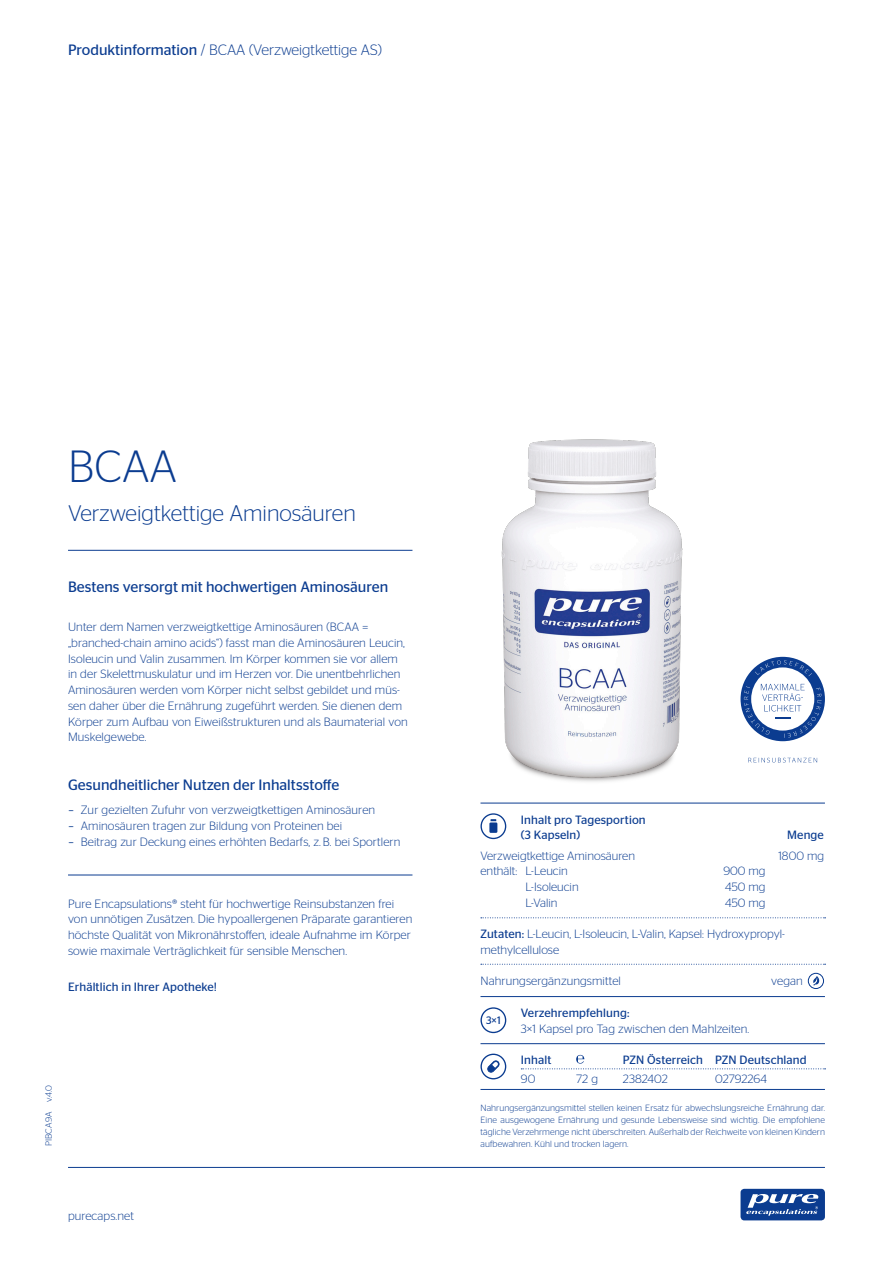
<style>
.page{position:relative;width:893px;height:1263px;background:#fff}
.page>*{position:absolute;margin:0;border:0;box-sizing:border-box;transform-origin:0 0}
.t1{font:300 45px "Stag Sans";color:#0b3c90}
.t2{font:300 22.5px "Stag Sans";color:#0b3c90}
.t3{font:15px "Stag Sans";color:#0b3c90}
.t4{font:300 15px "Stag Sans";color:#0b3c90}
.t5{font:300 12px/15.8px "Stag Sans";letter-spacing:.01em;color:#0b3c90}
.t6{font:12px/15.8px "Stag Sans";letter-spacing:.01em;color:#0b3c90}
.t7{font:10.8px "Stag Sans";color:#0b3c90}
.t8{font:300 9px/12px "Stag Sans";letter-spacing:.01em;color:#0b3c90;text-align:justify}
.s1{font-weight:400}
.s2{font-family:"Solex Medium Lining";font-weight:400}
</style>
<div class="page">
<hr style="left:68px;top:1167px;width:757px;height:1px;background:#0b3c90">
<div style="left:740px;top:1189px;width:85px;height:31px;background:#0b3c90;border-radius:4px"></div>
<svg style="left:746px;top:1194px;width:73px;height:22px"></svg>
<svg style="left:808px;top:973px;width:16px;height:16px"></svg>
<hr style="left:480px;top:803px;width:345px;height:1px;background:#0b3c90">
<hr style="left:480px;top:996px;width:345px;height:1px;background:#0b3c90">
<hr style="left:480px;top:1043px;width:345px;height:1px;background:#0b3c90">
<svg style="left:480px;top:813px;width:26px;height:26px"></svg>
<hr style="left:68px;top:875px;width:344px;height:1px;background:#0b3c90">
<hr style="left:480px;top:1089px;width:345px;height:1px;background:#0b3c90">
<svg style="left:480px;top:1054px;width:26px;height:25px"></svg>
<svg style="left:521px;top:1055px;width:305px;height:14px"></svg>
<svg style="left:481px;top:917px;width:345px;height:1px"></svg>
<svg style="left:481px;top:964px;width:345px;height:1px"></svg>
<hr style="left:68px;top:550px;width:344px;height:1px;background:#0b3c90">
<svg style="left:480px;top:1007px;width:26px;height:26px"></svg>
<svg style="left:792px;top:758px;width:25px;height:4px"></svg>
<svg style="left:792px;top:657px;width:33px;height:84px"></svg>
<img style="left:391px;top:439px;width:401px;height:365px">
<p class="t4" style="left:68px;top:41px;width:315px"><span class="s1">Produktinformation</span> / BCAA (Verzweigtkettige AS)</p>
<h1 class="t1" style="left:68px;top:442px;width:111px">BCAA</h1>
<h2 class="t2" style="left:68px;top:501px;width:289px">Verzweigtkettige Aminosäuren</h2>
<p class="t3" style="left:68px;top:578px;width:322px">Bestens versorgt mit hochwertigen Aminosäuren</p>
<p class="t5" style="left:68px;top:619px;width:341px">Unter dem Namen verzweigtkettige Aminosäuren (BCAA = „branched-chain amino acids“) fasst man die Aminosäuren Leucin, Isoleucin und Valin zusammen. Im Körper kommen sie vor allem in der Skelettmuskulatur und im Herzen vor. Die unentbehrlichen Aminosäuren werden vom Körper nicht selbst gebildet und müs&shy;sen daher über die Ernährung zugeführt werden. Sie dienen dem Körper zum Aufbau von Eiweißstrukturen und als Baumaterial von Muskelgewebe.</p>
<p class="t3" style="left:68px;top:776px;width:273px">Gesundheitlicher Nutzen der Inhaltsstoffe</p>
<p class="t5" style="left:68px;top:802px;width:308px"><span class="s2">–</span> Zur gezielten Zufuhr von verzweigtkettigen Aminosäuren</p>
<p class="t5" style="left:68px;top:818px;width:275px"><span class="s2">–</span> Aminosäuren tragen zur Bildung von Proteinen bei</p>
<p class="t5" style="left:68px;top:833px;width:333px"><span class="s2">–</span> Beitrag zur Deckung eines erhöhten Bedarfs, z. B. bei Sportlern</p>
<p class="t5" style="left:68px;top:895px;width:346px">Pure Encapsulations® steht für hochwertige Reinsubstanzen frei von unnötigen Zusätzen. Die hypoallergenen Präparate garantieren höchste Qualität von Mikronährstoffen, ideale Aufnahme im Körper sowie maximale Verträglichkeit für sensible Menschen.</p>
<p class="t6" style="left:68px;top:979px;width:151px">Erhältlich in Ihrer Apotheke!</p>
<p class="t8" style="left:43px;top:1146px;width:62px;rotate:-90deg">PIBCA9A v.4.0</p>
<p class="t5" style="left:68px;top:1208px;width:67px">purecaps.net</p>
<p class="t6" style="left:521px;top:811px;width:126px">Inhalt pro Tagesportion (3 Kapseln)</p>
<p class="t6" style="left:787px;top:827px;width:38px">Menge</p>
<p class="t5" style="left:480px;top:847px;width:156px">Verzweigtkettige Aminosäuren</p>
<p class="t5" style="left:778px;top:847px;width:47px">1800 mg</p>
<p class="t5" style="left:480px;top:863px;width:89px">enthält: L-Leucin</p>
<p class="t5" style="left:723px;top:863px;width:44px">900 mg</p>
<p class="t5" style="left:525px;top:879px;width:55px">L-Isoleucin</p>
<p class="t5" style="left:725px;top:879px;width:42px">450 mg</p>
<p class="t5" style="left:525px;top:894px;width:34px">L-Valin</p>
<p class="t5" style="left:725px;top:894px;width:42px">450 mg</p>
<p class="t5" style="left:480px;top:926px;width:305px"><span class="s1">Zutaten:</span> L-Leucin, L-Isoleucin, L-Valin, Kapsel: Hydroxypropyl&shy;methylcellulose</p>
<p class="t5" style="left:480px;top:973px;width:142px">Nahrungsergänzungsmittel</p>
<p class="t5" style="left:771px;top:973px;width:33px">vegan</p>
<p class="t6" style="left:521px;top:1005px;width:110px">Verzehrempfehlung:</p>
<p class="t5" style="left:521px;top:1020px;width:230px">3×1 Kapsel pro Tag zwischen den Mahlzeiten.</p>
<p class="t7" style="left:486px;top:1014px;width:16px">3×1</p>
<p class="t6" style="left:521px;top:1051px;width:32px">Inhalt</p>
<p class="t6" style="left:623px;top:1051px;width:185px">PZN Österreich PZN Deutschland</p>
<p class="t5" style="left:521px;top:1071px;width:16px">90</p>
<p class="t5" style="left:576px;top:1071px;width:23px">72 g</p>
<p class="t5" style="left:623px;top:1071px;width:46px">2382402</p>
<p class="t5" style="left:715px;top:1071px;width:53px">02792264</p>
<p class="t8" style="left:480px;top:1101px;width:346px">Nahrungsergänzungsmittel stellen keinen Ersatz für abwechslungsreiche Ernährung dar.<br>Eine ausgewogene Ernährung und gesunde Lebensweise sind wichtig. Die empfohlene tägliche Verzehrmenge nicht überschreiten. Außerhalb der Reichweite von kleinen Kindern aufbewahren. Kühl und trocken lagern.</p>
</div>
